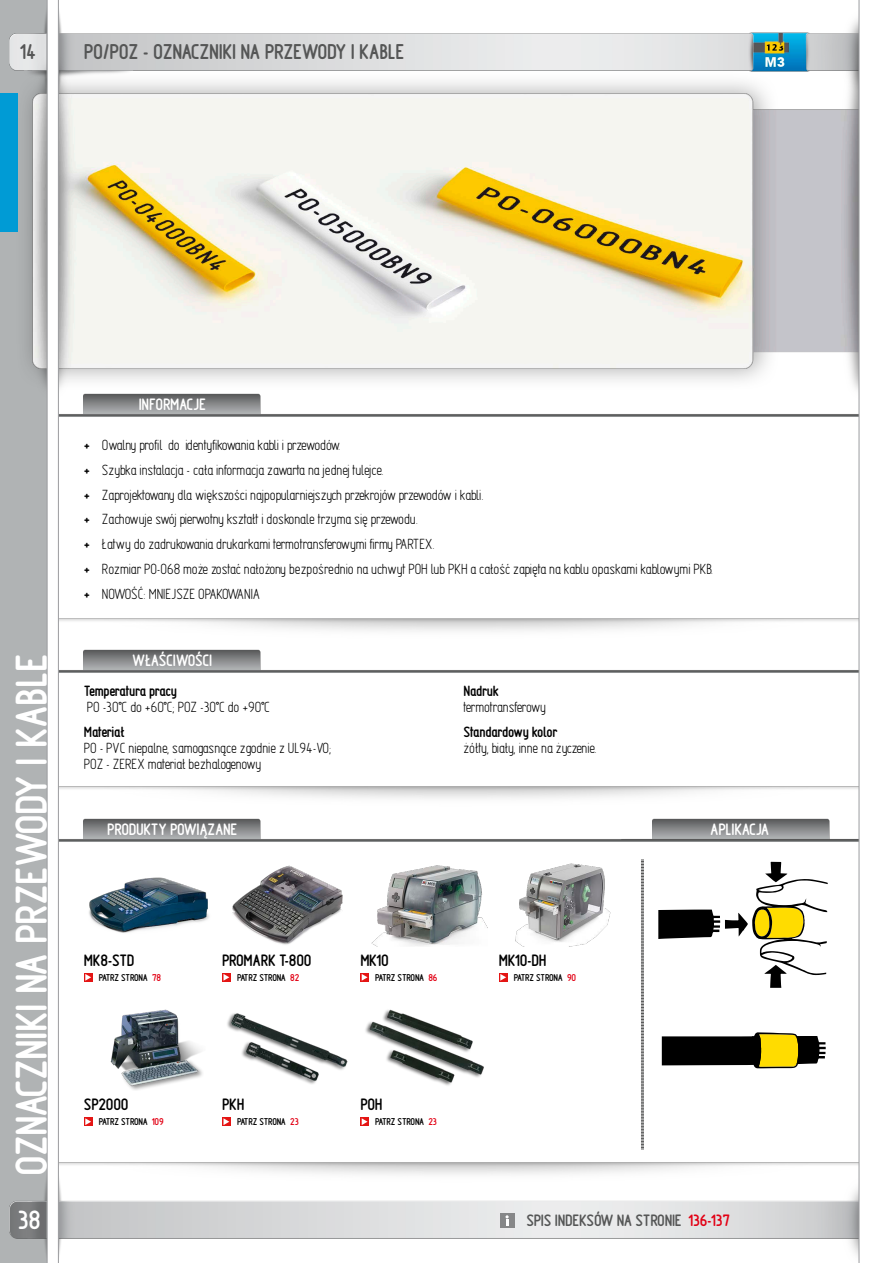
<style>
.page{position:relative;width:893px;height:1263px;background:#fff}
.page>*{position:absolute;margin:0;border:0;box-sizing:border-box;transform-origin:0 0}
.margin{font:700 40.5px "Techniczne EFN";color:#fff}
.t1{font:700 24px "Techniczne EFN";color:#fff}
.header_-_top{font:700 19.5px "Techniczne EFN";color:#555656}
.product_number{font:700 19.5px "Techniczne EFN";color:#555656}
.t2{font:700 15px "Techniczne EFN";color:#fff}
.t3{font:700 15px "Techniczne EFN";color:#000}
.t4{font:700 15px "Techniczne EFN";color:#555656}
.information{font:13.5px/16.2px "Techniczne EFN";color:#000}
.go_to_page{font:700 9px "Techniczne EFN";color:#000}
.s1{font-weight:700}
.s2{color:#e20014}
</style>
<div class="page">
<div style="left:0;top:0;width:47px;height:1263px;background:#b0b3b4"></div>
<img style="left:9px;top:1157px;width:850px;height:106px">
<img style="left:59px;top:617px;width:800px;height:60px">
<img style="left:59px;top:816px;width:800px;height:30px">
<img style="left:9px;top:1160px;width:850px;height:30px">
<img style="left:0;top:0;width:859px;height:425px">
<img style="left:89px;top:877px;width:120px;height:56px">
<img style="left:110px;top:1009px;width:93px;height:81px">
<img style="left:232px;top:865px;width:111px;height:80px">
<img style="left:227px;top:1013px;width:121px;height:71px">
<img style="left:371px;top:865px;width:117px;height:81px">
<img style="left:515px;top:863px;width:96px;height:83px">
<img style="left:365px;top:1009px;width:119px;height:77px">
<svg style="left:47px;top:0;width:12px;height:1263px"></svg>
<svg style="left:859px;top:0;width:1px;height:1263px"></svg>
<img style="left:744px;top:0;width:72px;height:77px">
<div style="left:500px;top:1213px;width:14px;height:15px;background:#868788"></div>
<svg style="left:505px;top:1215px;width:4px;height:11px"></svg>
<svg style="left:658px;top:862px;width:170px;height:126px"></svg>
<svg style="left:662px;top:1032px;width:164px;height:36px"></svg>
<svg style="left:641px;top:860px;width:3px;height:290px"></svg>
<div style="left:84px;top:973px;width:8px;height:8px;background:#e41514"></div>
<svg style="left:85px;top:974px;width:6px;height:7px"></svg>
<div style="left:84px;top:1117px;width:8px;height:9px;background:#e41514"></div>
<svg style="left:85px;top:1118px;width:6px;height:7px"></svg>
<svg style="left:222px;top:973px;width:9px;height:8px"></svg>
<svg style="left:223px;top:974px;width:6px;height:7px"></svg>
<div style="left:222px;top:1117px;width:9px;height:9px;background:#e41514"></div>
<svg style="left:223px;top:1118px;width:6px;height:7px"></svg>
<div style="left:360px;top:973px;width:9px;height:8px;background:#eb5959"></div>
<svg style="left:362px;top:974px;width:6px;height:7px"></svg>
<div style="left:499px;top:973px;width:8px;height:8px;background:#e41514"></div>
<svg style="left:500px;top:974px;width:6px;height:7px"></svg>
<svg style="left:360px;top:1117px;width:9px;height:9px"></svg>
<svg style="left:362px;top:1118px;width:6px;height:7px"></svg>
<p class="product_number" style="left:21px;top:40px;width:17px">14</p>
<p class="header_-_top" style="left:84px;top:40px;width:322px">PO/POZ - OZNACZNIKI NA PRZEWODY I KABLE</p>
<p class="margin" style="left:6px;top:1176px;width:523px;rotate:-90deg">OZNACZNIKI NA PRZEWODY I KABLE</p>
<p class="t2" style="left:139px;top:395px;width:68px">INFORMACJE</p>
<p class="information" style="left:84px;top:437px;width:258px"><span class="s1">+</span> Owalny profil do identyfikowania kabli i przewodów.</p>
<p class="information" style="left:84px;top:462px;width:301px"><span class="s1">+</span> Szybka instalacja - cała informacja zawarta na jednej tulejce.</p>
<p class="information" style="left:84px;top:486px;width:401px"><span class="s1">+</span> Zaprojektowany dla większości najpopularniejszych przekrojów przewodów i kabli.</p>
<p class="information" style="left:84px;top:511px;width:335px"><span class="s1">+</span> Zachowuje swój pierwotny kształt i doskonale trzyma się przewodu.</p>
<p class="information" style="left:84px;top:536px;width:352px"><span class="s1">+</span> Łatwy do zadrukowania drukarkami termotransferowymi firmy PARTEX.</p>
<p class="information" style="left:84px;top:561px;width:630px"><span class="s1">+</span> Rozmiar PO-068 może zostać nałożony bezpośrednio na uchwyt POH lub PKH a całość zapięta na kablu opaskami kablowymi PKB.</p>
<p class="information" style="left:84px;top:585px;width:178px"><span class="s1">+</span> NOWOŚĆ: MNIEJSZE OPAKOWANIA</p>
<p class="t2" style="left:132px;top:651px;width:81px">WŁAŚCIWOŚCI</p>
<p class="information" style="left:84px;top:683px;width:188px"><span class="s1">Temperatura pracy<br></span>PO -30°C do +60°C; POZ -30°C do +90°C</p>
<p class="information" style="left:84px;top:723px;width:249px"><span class="s1">Materiał<br></span>PO - PVC niepalne, samogasnące zgodnie z UL94-VO;<br>POZ - ZEREX materiał bezhalogenowy</p>
<p class="information" style="left:463px;top:683px;width:84px"><span class="s1">Nadruk </span>termotransferowy</p>
<p class="information" style="left:463px;top:723px;width:135px"><span class="s1">Standardowy kolor<br></span>żółty, biały, inne na życzenie.</p>
<p class="t2" style="left:107px;top:820px;width:131px">PRODUKTY POWIĄZANE</p>
<p class="t2" style="left:710px;top:820px;width:60px">APLIKACJA</p>
<p class="t3" style="left:84px;top:950px;width:52px">MK8-STD</p>
<p class="t3" style="left:222px;top:950px;width:91px">PROMARK T-800</p>
<p class="t3" style="left:360px;top:950px;width:30px">MK10</p>
<p class="t3" style="left:499px;top:950px;width:49px">MK10-DH</p>
<p class="go_to_page" style="left:99px;top:972px;width:64px">PATRZ STRONA <span class="s2">78</span></p>
<p class="go_to_page" style="left:237px;top:972px;width:64px">PATRZ STRONA <span class="s2">82</span></p>
<p class="go_to_page" style="left:375px;top:972px;width:64px">PATRZ STRONA <span class="s2">86</span></p>
<p class="go_to_page" style="left:514px;top:972px;width:64px">PATRZ STRONA <span class="s2">90</span></p>
<p class="t3" style="left:84px;top:1095px;width:46px">SP2000</p>
<p class="t3" style="left:222px;top:1095px;width:23px">PKH</p>
<p class="t3" style="left:360px;top:1095px;width:23px">POH</p>
<p class="go_to_page" style="left:99px;top:1116px;width:66px">PATRZ STRONA <span class="s2">109</span></p>
<p class="go_to_page" style="left:237px;top:1116px;width:63px">PATRZ STRONA <span class="s2">23</span></p>
<p class="go_to_page" style="left:375px;top:1116px;width:63px">PATRZ STRONA <span class="s2">23</span></p>
<h2 class="t1" style="left:18px;top:1205px;width:24px">38</h2>
<p class="t4" style="left:526px;top:1211px;width:205px">SPIS INDEKSÓW NA STRONIE <span class="s2">136-137</span></p>
</div>
